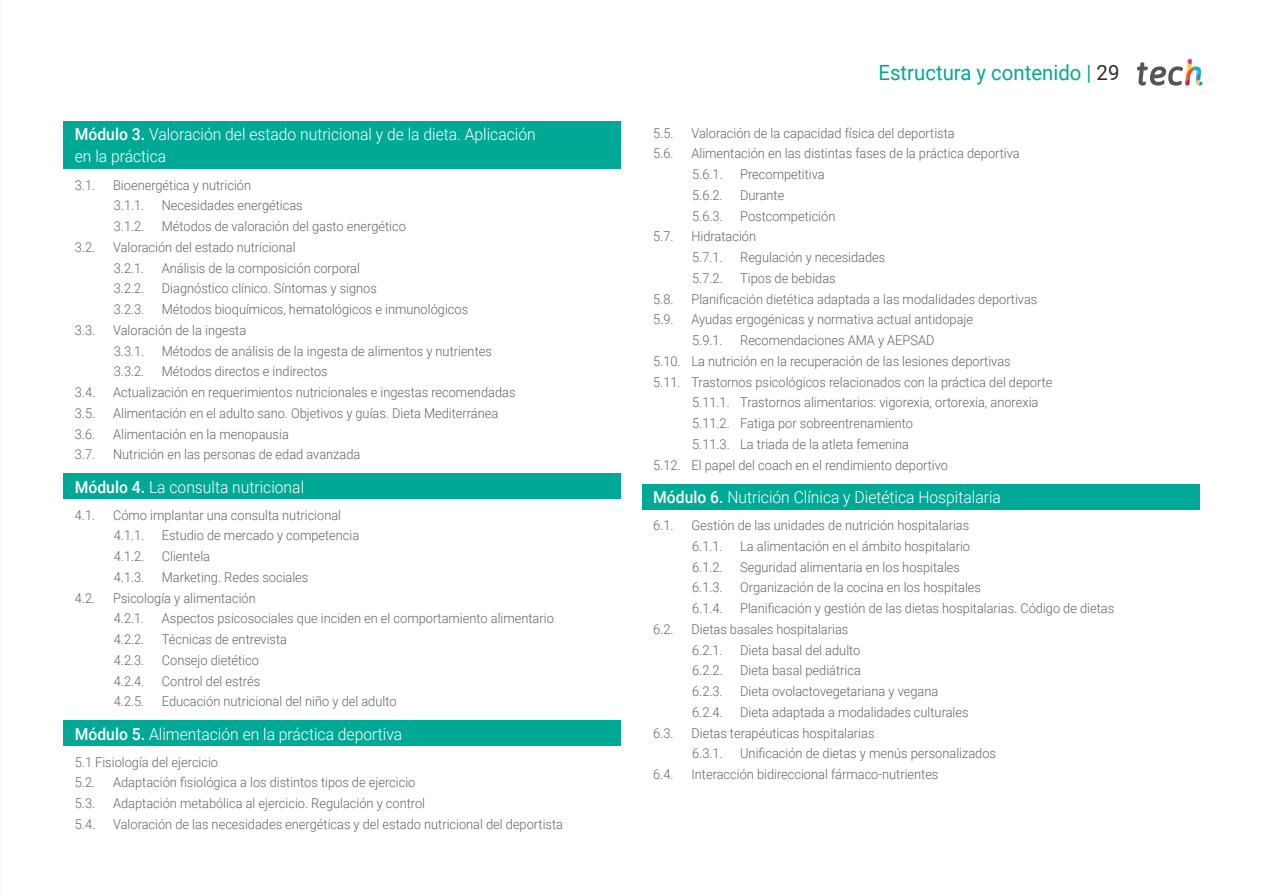
<style>
.page{position:relative;width:1263px;height:893px;background:#fff}
.page>*{position:absolute;margin:0;border:0;box-sizing:border-box;transform-origin:0 0}
.t1{font:21px "Roboto";color:#00a996}
.t2{font:300 16.5px/22.5px "Roboto";color:#fff;scale:.95 1}
.t3{font:300 13.5px/20.7px "Roboto";color:#61646a;scale:.95 1}
.s1{font-weight:500}
.s2{color:#312e20}
</style>
<div class="page">
<img style="left:0;top:0;width:1px;height:893px">
<div style="left:64px;top:121px;width:557px;height:48px;background:#00a996"></div>
<div style="left:64px;top:474px;width:557px;height:25px;background:#00a996"></div>
<div style="left:64px;top:721px;width:557px;height:25px;background:#00a996"></div>
<div style="left:642px;top:484px;width:557px;height:25px;background:#00a996"></div>
<svg style="left:1137px;top:59px;width:65px;height:27px"></svg>
<p class="t2" style="left:75px;top:122px;width:487px"><span class="s1">Módulo 3.</span> Valoración del estado nutricional y de la dieta. Aplicación en la práctica</p>
<p class="t3" style="left:75px;top:174px;width:23px">3.1.</p>
<p class="t3" style="left:113px;top:174px;width:147px">Bioenergética y nutrición<br>3.1.1.</p>
<p class="t3" style="left:162px;top:195px;width:150px">Necesidades energéticas</p>
<p class="t3" style="left:114px;top:215px;width:34px">3.1.2.</p>
<p class="t3" style="left:162px;top:215px;width:258px">Métodos de valoración del gasto energético</p>
<p class="t3" style="left:75px;top:236px;width:23px">3.2.</p>
<p class="t3" style="left:113px;top:236px;width:194px">Valoración del estado nutricional<br>3.2.1.</p>
<p class="t3" style="left:162px;top:257px;width:210px">Análisis de la composición corporal</p>
<p class="t3" style="left:114px;top:278px;width:34px">3.2.2.</p>
<p class="t3" style="left:162px;top:278px;width:228px">Diagnóstico clínico. Síntomas y signos</p>
<p class="t3" style="left:114px;top:298px;width:34px">3.2.3.</p>
<p class="t3" style="left:162px;top:298px;width:324px">Métodos bioquímicos, hematológicos e inmunológicos</p>
<p class="t3" style="left:75px;top:319px;width:23px">3.3.</p>
<p class="t3" style="left:113px;top:319px;width:142px">Valoración de la ingesta<br>3.3.1.</p>
<p class="t3" style="left:162px;top:340px;width:349px">Métodos de análisis de la ingesta de alimentos y nutrientes</p>
<p class="t3" style="left:114px;top:361px;width:34px">3.3.2.</p>
<p class="t3" style="left:162px;top:361px;width:176px">Métodos directos e indirectos</p>
<p class="t3" style="left:75px;top:381px;width:23px">3.4.</p>
<p class="t3" style="left:113px;top:381px;width:425px">Actualización en requerimientos nutricionales e ingestas recomendadas</p>
<p class="t3" style="left:75px;top:402px;width:23px">3.5.</p>
<p class="t3" style="left:113px;top:402px;width:407px">Alimentación en el adulto sano. Objetivos y guías. Dieta Mediterránea</p>
<p class="t3" style="left:75px;top:423px;width:23px">3.6.</p>
<p class="t3" style="left:113px;top:423px;width:186px">Alimentación en la menopausia</p>
<p class="t3" style="left:75px;top:444px;width:23px">3.7.</p>
<p class="t3" style="left:113px;top:444px;width:262px">Nutrición en las personas de edad avanzada</p>
<p class="t2" style="left:75px;top:475px;width:243px"><span class="s1">Módulo 4.</span> La consulta nutricional</p>
<p class="t3" style="left:75px;top:504px;width:23px">4.1.</p>
<p class="t3" style="left:113px;top:504px;width:241px">Cómo implantar una consulta nutricional<br>4.1.1.</p>
<p class="t3" style="left:162px;top:525px;width:209px">Estudio de mercado y competencia</p>
<p class="t3" style="left:114px;top:545px;width:34px">4.1.2.</p>
<p class="t3" style="left:162px;top:545px;width:52px">Clientela</p>
<p class="t3" style="left:114px;top:566px;width:34px">4.1.3.</p>
<p class="t3" style="left:162px;top:566px;width:156px">Marketing. Redes sociales</p>
<p class="t3" style="left:75px;top:587px;width:23px">4.2.</p>
<p class="t3" style="left:113px;top:587px;width:152px">Psicología y alimentación<br>4.2.1.</p>
<p class="t3" style="left:162px;top:608px;width:414px">Aspectos psicosociales que inciden en el comportamiento alimentario</p>
<p class="t3" style="left:114px;top:628px;width:34px">4.2.2.</p>
<p class="t3" style="left:162px;top:628px;width:133px">Técnicas de entrevista</p>
<p class="t3" style="left:114px;top:649px;width:34px">4.2.3.</p>
<p class="t3" style="left:162px;top:649px;width:104px">Consejo dietético</p>
<p class="t3" style="left:114px;top:670px;width:34px">4.2.4.</p>
<p class="t3" style="left:162px;top:670px;width:105px">Control del estrés</p>
<p class="t3" style="left:114px;top:691px;width:34px">4.2.5.</p>
<p class="t3" style="left:162px;top:691px;width:249px">Educación nutricional del niño y del adulto</p>
<p class="t2" style="left:75px;top:722px;width:346px"><span class="s1">Módulo 5.</span> Alimentación en la práctica deportiva</p>
<p class="t3" style="left:75px;top:751px;width:152px">5.1 Fisiología del ejercicio<br>5.2.</p>
<p class="t3" style="left:113px;top:772px;width:320px">Adaptación fisiológica a los distintos tipos de ejercicio</p>
<p class="t3" style="left:75px;top:792px;width:23px">5.3.</p>
<p class="t3" style="left:113px;top:792px;width:330px">Adaptación metabólica al ejercicio. Regulación y control</p>
<p class="t3" style="left:75px;top:813px;width:23px">5.4.</p>
<p class="t3" style="left:113px;top:813px;width:475px">Valoración de las necesidades energéticas y del estado nutricional del deportista</p>
<h1 class="t1" style="left:878px;top:57px;width:242px">Estructura y contenido | <span class="s2">29</span></h1>
<p class="t3" style="left:653px;top:122px;width:23px">5.5.</p>
<p class="t3" style="left:691px;top:122px;width:279px">Valoración de la capacidad física del deportista</p>
<p class="t3" style="left:653px;top:143px;width:23px">5.6.</p>
<p class="t3" style="left:691px;top:143px;width:347px">Alimentación en las distintas fases de la práctica deportiva<br>5.6.1.</p>
<p class="t3" style="left:740px;top:164px;width:90px">Precompetitiva</p>
<p class="t3" style="left:692px;top:184px;width:34px">5.6.2.</p>
<p class="t3" style="left:740px;top:184px;width:48px">Durante</p>
<p class="t3" style="left:692px;top:205px;width:34px">5.6.3.</p>
<p class="t3" style="left:740px;top:205px;width:102px">Postcompetición</p>
<p class="t3" style="left:653px;top:226px;width:23px">5.7.</p>
<p class="t3" style="left:691px;top:226px;width:70px">Hidratación<br>5.7.1.</p>
<p class="t3" style="left:740px;top:247px;width:154px">Regulación y necesidades</p>
<p class="t3" style="left:692px;top:267px;width:34px">5.7.2.</p>
<p class="t3" style="left:740px;top:267px;width:102px">Tipos de bebidas</p>
<p class="t3" style="left:653px;top:288px;width:23px">5.8.</p>
<p class="t3" style="left:691px;top:288px;width:366px">Planificación dietética adaptada a las modalidades deportivas</p>
<p class="t3" style="left:653px;top:309px;width:23px">5.9.</p>
<p class="t3" style="left:691px;top:309px;width:298px">Ayudas ergogénicas y normativa actual antidopaje<br>5.9.1.</p>
<p class="t3" style="left:740px;top:330px;width:206px">Recomendaciones AMA y AEPSAD</p>
<p class="t3" style="left:653px;top:350px;width:378px">5.10. La nutrición en la recuperación de las lesiones deportivas</p>
<p class="t3" style="left:653px;top:371px;width:422px">5.11. Trastornos psicológicos relacionados con la práctica del deporte</p>
<p class="t3" style="left:692px;top:392px;width:366px">5.11.1. Trastornos alimentarios: vigorexia, ortorexia, anorexia</p>
<p class="t3" style="left:692px;top:413px;width:234px">5.11.2. Fatiga por sobreentrenamiento</p>
<p class="t3" style="left:692px;top:433px;width:230px">5.11.3. La triada de la atleta femenina</p>
<p class="t3" style="left:653px;top:454px;width:312px">5.12. El papel del coach en el rendimiento deportivo</p>
<p class="t2" style="left:653px;top:485px;width:368px"><span class="s1">Módulo 6.</span> Nutrición Clínica y Dietética Hospitalaria</p>
<p class="t3" style="left:653px;top:514px;width:23px">6.1.</p>
<p class="t3" style="left:691px;top:514px;width:294px">Gestión de las unidades de nutrición hospitalarias<br>6.1.1.</p>
<p class="t3" style="left:740px;top:535px;width:244px">La alimentación en el ámbito hospitalario</p>
<p class="t3" style="left:692px;top:556px;width:34px">6.1.2.</p>
<p class="t3" style="left:740px;top:556px;width:233px">Seguridad alimentaria en los hospitales</p>
<p class="t3" style="left:692px;top:577px;width:34px">6.1.3.</p>
<p class="t3" style="left:740px;top:577px;width:255px">Organización de la cocina en los hospitales</p>
<p class="t3" style="left:692px;top:597px;width:34px">6.1.4.</p>
<p class="t3" style="left:740px;top:597px;width:395px">Planificación y gestión de las dietas hospitalarias. Código de dietas</p>
<p class="t3" style="left:653px;top:618px;width:23px">6.2.</p>
<p class="t3" style="left:691px;top:618px;width:167px">Dietas basales hospitalarias<br>6.2.1.</p>
<p class="t3" style="left:740px;top:639px;width:128px">Dieta basal del adulto</p>
<p class="t3" style="left:692px;top:660px;width:34px">6.2.2.</p>
<p class="t3" style="left:740px;top:660px;width:129px">Dieta basal pediátrica</p>
<p class="t3" style="left:692px;top:680px;width:34px">6.2.3.</p>
<p class="t3" style="left:740px;top:680px;width:210px">Dieta ovolactovegetariana y vegana</p>
<p class="t3" style="left:692px;top:701px;width:34px">6.2.4.</p>
<p class="t3" style="left:740px;top:701px;width:242px">Dieta adaptada a modalidades culturales</p>
<p class="t3" style="left:653px;top:722px;width:23px">6.3.</p>
<p class="t3" style="left:691px;top:722px;width:194px">Dietas terapéuticas hospitalarias<br>6.3.1.</p>
<p class="t3" style="left:740px;top:743px;width:271px">Unificación de dietas y menús personalizados</p>
<p class="t3" style="left:653px;top:763px;width:23px">6.4.</p>
<p class="t3" style="left:691px;top:763px;width:261px">Interacción bidireccional fármaco-nutrientes</p>
</div>
